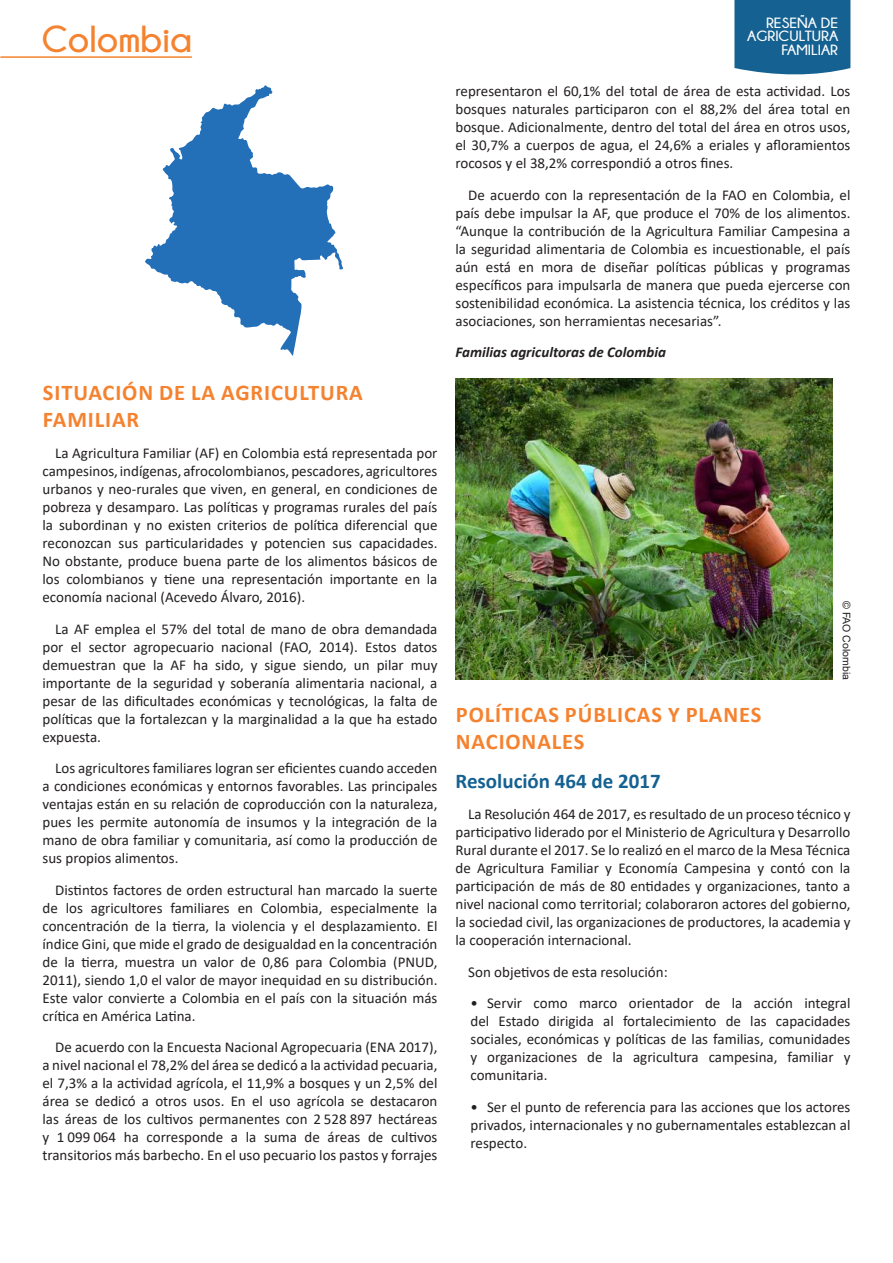
<style>
.page{position:relative;width:893px;height:1263px;background:#fff}
.page>*{position:absolute;margin:0;border:0;box-sizing:border-box;transform-origin:0 0}
.t1{font:700 37.5px "Champagne&Limousines";color:#f5822f}
.t2{font:700 22.5px/27px "Calibri";letter-spacing:.04em;color:#f5822f}
.t3{font:700 21px "Calibri";color:#156191}
.t4{font:15px/18px "Calibri";color:#231f20;text-align:justify}
.t5{font:italic 700 15px "Calibri";color:#231f20}
.t6{font:700 14.85px/13.8px "Champagne&Limousines";color:#fff;text-align:right;scale:1.06 1}
.t7{font:10.5px "Arial";color:#231f20}
</style>
<div class="page">
<hr style="left:1px;top:56px;width:190px;height:2px;background:#f5822e">
<div style="left:734px;top:0;width:116px;height:75px;background:#156191"></div>
<svg style="left:145px;top:85px;width:198px;height:271px"></svg>
<img style="left:455px;top:379px;width:378px;height:301px">
<h1 class="t1" style="left:42px;top:18px;width:152px">Colombia</h1>
<p class="t6" style="left:747px;top:15px;width:87px">RESEÑA DE<br>AGRICULTURA<br>FAMILIAR</p>
<h2 class="t2" style="left:43px;top:378px;width:321px">SITUACIÓN DE LA AGRICULTURA<br>FAMILIAR</h2>
<p class="t4" style="left:43px;top:444px;width:396px;text-indent:13px">La Agricultura Familiar (AF) en Colombia está representada por campesinos, indígenas, afrocolombianos, pescadores, agricultores urbanos y neo-rurales que viven, en general, en condiciones de pobreza y desamparo. Las políticas y programas rurales del país la subordinan y no existen criterios de política diferencial que reconozcan sus particularidades y potencien sus capacidades.<br>No obstante, produce buena parte de los alimentos básicos de los colombianos y tiene una representación importante en la economía nacional (Acevedo Álvaro, 2016).</p>
<p class="t4" style="left:43px;top:619px;width:396px;text-indent:13px">La AF emplea el 57% del total de mano de obra demandada por el sector agropecuario nacional (FAO, 2014). Estos datos demuestran que la AF ha sido, y sigue siendo, un pilar muy importante de la seguridad y soberanía alimentaria nacional, a pesar de las dificultades económicas y tecnológicas, la falta de políticas que la fortalezcan y la marginalidad a la que ha estado expuesta.</p>
<p class="t4" style="left:43px;top:759px;width:396px;text-indent:13px">Los agricultores familiares logran ser eficientes cuando acceden a condiciones económicas y entornos favorables. Las principales ventajas están en su relación de coproducción con la naturaleza, pues les permite autonomía de insumos y la integración de la mano de obra familiar y comunitaria, así como la producción de sus propios alimentos.</p>
<p class="t4" style="left:43px;top:880px;width:396px;text-indent:13px">Distintos factores de orden estructural han marcado la suerte de los agricultores familiares en Colombia, especialmente la concentración de la tierra, la violencia y el desplazamiento. El índice Gini, que mide el grado de desigualdad en la concentración de la tierra, muestra un valor de 0,86 para Colombia (PNUD, 2011), siendo 1,0 el valor de mayor inequidad en su distribución.<br>Este valor convierte a Colombia en el país con la situación más crítica en América Latina.</p>
<p class="t4" style="left:43px;top:1038px;width:396px;text-indent:13px">De acuerdo con la Encuesta Nacional Agropecuaria (ENA 2017), a nivel nacional el 78,2% del área se dedicó a la actividad pecuaria, el 7,3% a la actividad agrícola, el 11,9% a bosques y un 2,5% del área se dedicó a otros usos. En el uso agrícola se destacaron las áreas de los cultivos permanentes con 2 528 897 hectáreas y 1 099 064 ha corresponde a la suma de áreas de cultivos transitorios más barbecho. En el uso pecuario los pastos y forrajes</p>
<p class="t4" style="left:455px;top:82px;width:396px">representaron el 60,1% del total de área de esta actividad. Los bosques naturales participaron con el 88,2% del área total en bosque. Adicionalmente, dentro del total del área en otros usos, el 30,7% a cuerpos de agua, el 24,6% a eriales y afloramientos rocosos y el 38,2% correspondió a otros fines.</p>
<p class="t4" style="left:455px;top:185px;width:396px;text-indent:13px">De acuerdo con la representación de la FAO en Colombia, el país debe impulsar la AF, que produce el 70% de los alimentos. “Aunque la contribución de la Agricultura Familiar Campesina a la seguridad alimentaria de Colombia es incuestionable, el país aún está en mora de diseñar políticas públicas y programas específicos para impulsarla de manera que pueda ejercerse con sostenibilidad económica. La asistencia técnica, los créditos y las asociaciones, son herramientas necesarias”.</p>
<p class="t5" style="left:455px;top:342px;width:212px">Familias agricultoras de Colombia</p>
<p class="t7" style="left:854px;top:601px;width:80px;rotate:90deg">© FAO Colombia</p>
<h2 class="t2" style="left:456px;top:701px;width:307px">POLÍTICAS PÚBLICAS Y PLANES<br>NACIONALES</h2>
<h3 class="t3" style="left:455px;top:766px;width:207px">Resolución 464 de 2017</h3>
<p class="t4" style="left:455px;top:805px;width:396px;text-indent:13px">La Resolución 464 de 2017, es resultado de un proceso técnico y participativo liderado por el Ministerio de Agricultura y Desarrollo Rural durante el 2017. Se lo realizó en el marco de la Mesa Técnica de Agricultura Familiar y Economía Campesina y contó con la participación de más de 80 entidades y organizaciones, tanto a nivel nacional como territorial; colaboraron actores del gobierno, la sociedad civil, las organizaciones de productores, la academia y la cooperación internacional.</p>
<p class="t4" style="left:468px;top:962px;width:201px">Son objetivos de esta resolución:</p>
<p class="t4" style="left:470px;top:994px;width:381px">• Servir como marco orientador de la acción integral del Estado dirigida al fortalecimiento de las capacidades sociales, económicas y políticas de las familias, comunidades y organizaciones de la agricultura campesina, familiar y comunitaria.</p>
<p class="t4" style="left:470px;top:1097px;width:381px">• Ser el punto de referencia para las acciones que los actores privados, internacionales y no gubernamentales establezcan al respecto.</p>
</div>
